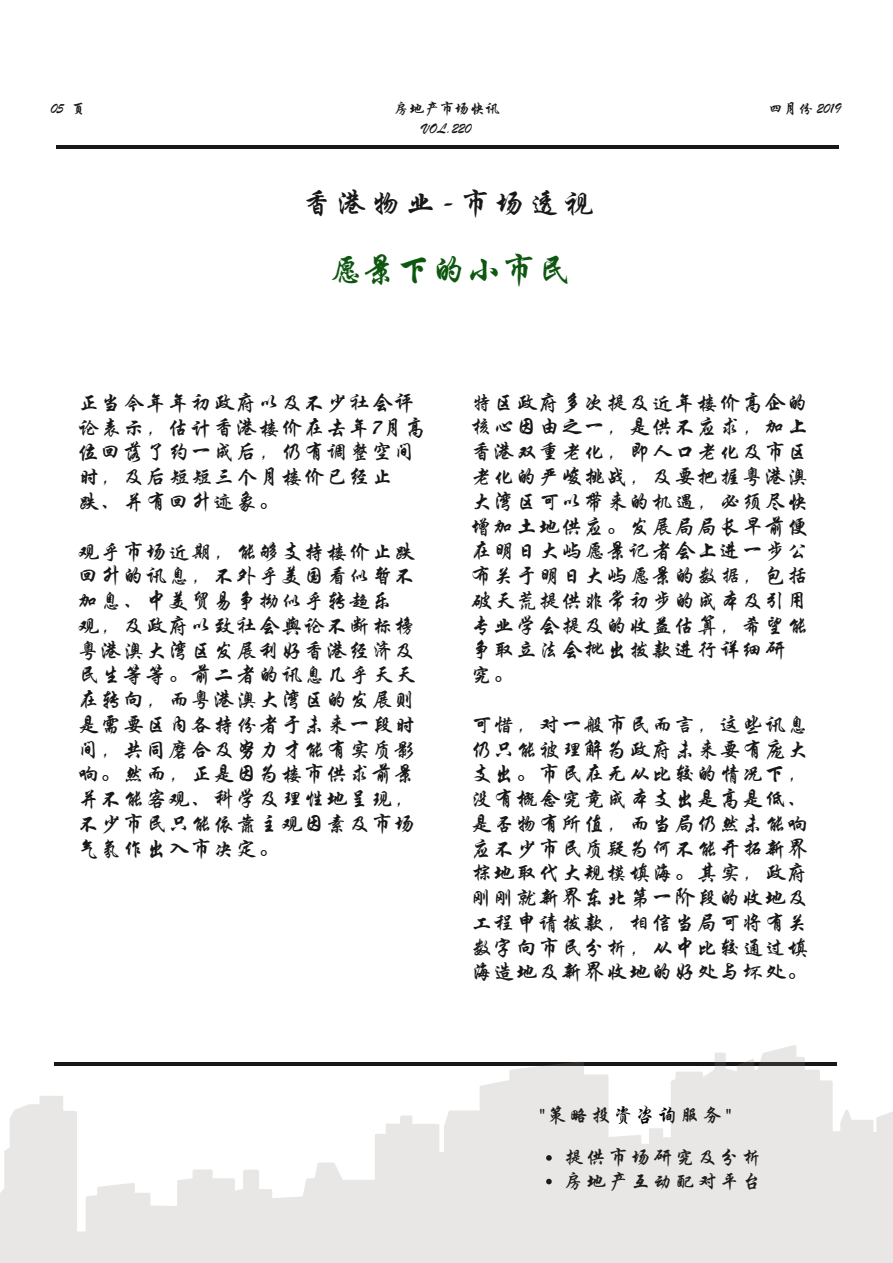
<style>
.page{position:relative;width:893px;height:1263px;background:#fff}
.page>*{position:absolute;margin:0;border:0;box-sizing:border-box;transform-origin:0 0}
.t1{font:34.8px "ST Xingkai";color:#0d5711}
.t2{font:29.85px "ST Xingkai";letter-spacing:.16em;color:#181818}
.t3{font:21.45px/24.8px "ST Xingkai";letter-spacing:.05em;color:#181818}
.t4{font:19.8px/41.7px "ST Xingkai";letter-spacing:.12em;color:#000}
.t5{font:15.15px "ST Xingkai";color:#181818}
</style>
<div class="page">
<hr style="left:56px;top:145px;width:782px;height:4px;background:#181818">
<svg style="left:0;top:1049px;width:893px;height:214px;fill:#e8e7e6"></svg>
<p class="t5" style="left:51px;top:100px;width:37px">05 页</p>
<p class="t5" style="left:394px;top:101px;width:107px">房地产市场快讯</p>
<p class="t5" style="left:768px;top:101px;width:75px">四月份 2019</p>
<p class="t5" style="left:423px;top:120px;width:50px">VOL.220</p>
<h2 class="t2" style="left:302px;top:188px;width:293px">香港物业-市场透视</h2>
<h1 class="t1" style="left:328px;top:252px;width:245px">愿景下的小市民</h1>
<p class="t3" style="left:78px;top:391px;width:350px">正当今年年初政府以及不少社会评论表示，估计香港楼价在去年7月高位回落了约一成后，仍有调整空间时，及后短短三个月楼价已经止<br>跌、并有回升迹象。</p>
<p class="t3" style="left:78px;top:540px;width:339px">观乎市场近期，能够支持楼价止跌回升的讯息，不外乎美国看似暂不加息、中美贸易争拗似乎转趋乐观，及政府以致社会舆论不断标榜粤港澳大湾区发展利好香港经济及民生等等。前二者的讯息几乎天天在转向，而粤港澳大湾区的发展则是需要区内各持份者于未来一段时间，共同磨合及努力才能有实质影响。然而，正是因为楼市供求前景并不能客观、科学及理性地呈现，不少市民只能依靠主观因素及市场气氛作出入市决定。</p>
<p class="t3" style="left:471px;top:391px;width:339px">特区政府多次提及近年楼价高企的核心因由之一，是供不应求，加上香港双重老化，即人口老化及市区老化的严峻挑战，及要把握粤港澳大湾区可以带来的机遇，必须尽快增加土地供应。发展局局长早前便在明日大屿愿景记者会上进一步公布关于明日大屿愿景的数据，包括破天荒提供非常初步的成本及引用专业学会提及的收益估算，希望能争取立法会批出拨款进行详细研究。</p>
<p class="t3" style="left:471px;top:713px;width:339px;text-align:justify">可惜，对一般市民而言，这些讯息仍只能被理解为政府未来要有庞大支出。市民在无从比较的情况下，没有概念究竟成本支出是高是低、是否物有所值，而当局仍然未能响应不少市民质疑为何不能开拓新界棕地取代大规模填海。其实，政府刚刚就新界东北第一阶段的收地及工程申请拨款，相信当局可将有关数字向市民分析，从中比较通过填海造地及新界收地的好处与坏处。</p>
<p class="t4" style="left:564px;top:1095px;width:199px;text-indent:-26px">"策略投资咨询服务"<br>提供市场研究及分析</p>
<p class="t4" style="left:564px;top:1161px;width:199px">房地产互动配对平台</p>
</div>
